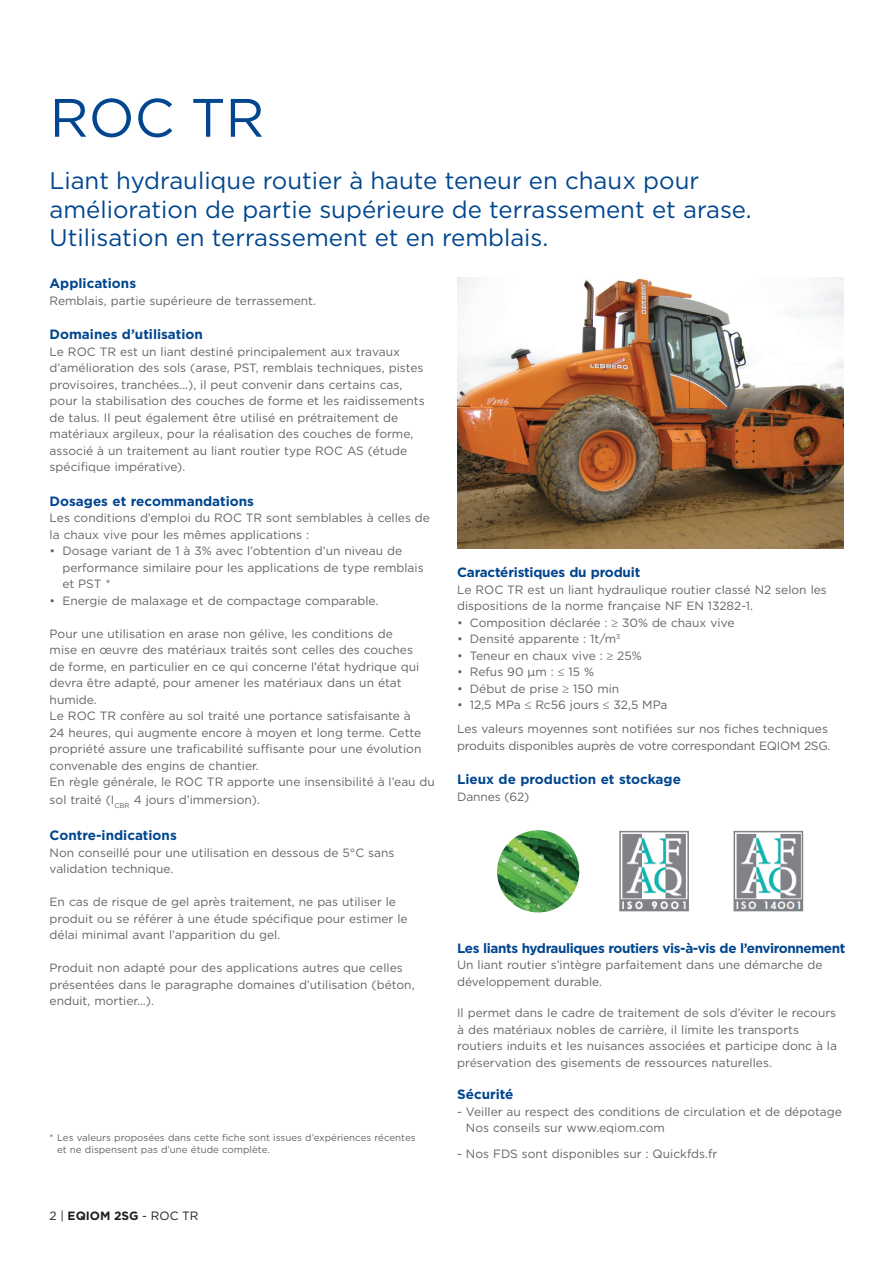
<style>
.page{position:relative;width:893px;height:1263px;background:#fff}
.page>*{position:absolute;margin:0;border:0;box-sizing:border-box;transform-origin:0 0}
.t1{font:54px "Gotham";color:#01468e}
.t2{font:24px/28.5px "Gotham";color:#01468e}
.t3{font:700 13.5px "Gotham";color:#01468e}
.t4{font:700 13.5px "Gotham";letter-spacing:-.03em;color:#01468e}
.t5{font:12px/16.5px "Gotham";color:#636366}
.t6{font:12px "Gotham";letter-spacing:-.02em;color:#636366}
.t7{font:12px "Gotham";color:#231f20}
.t8{font:9.75px/12px "Gotham";color:#636366}
.s1{font-weight:700}
</style>
<div class="page">
<img style="left:457px;top:277px;width:386px;height:272px">
<img style="left:619px;top:830px;width:185px;height:82px">
<img style="left:497px;top:830px;width:82px;height:82px;border-radius:41px">
<h1 class="t1" style="left:50px;top:83px;width:216px">ROC TR</h1>
<h2 class="t2" style="left:50px;top:166px;width:704px">Liant hydraulique routier à haute teneur en chaux pour amélioration de partie supérieure de terrassement et arase.<br>Utilisation en terrassement et en remblais.</h2>
<p class="t3" style="left:50px;top:275px;width:88px">Applications</p>
<p class="t5" style="left:50px;top:292px;width:268px">Remblais, partie supérieure de terrassement.</p>
<p class="t3" style="left:50px;top:326px;width:155px">Domaines d’utilisation</p>
<p class="t5" style="left:50px;top:343px;width:377px">Le ROC TR est un liant destiné principalement aux travaux d’amélioration des sols (arase, PST, remblais techniques, pistes provisoires, tranchées...), il peut convenir dans certains cas, pour la stabilisation des couches de forme et les raidissements de talus. Il peut également être utilisé en prétraitement de matériaux argileux, pour la réalisation des couches de forme, associé à un traitement au liant routier type ROC AS (étude spécifique impérative).</p>
<p class="t3" style="left:50px;top:492px;width:206px">Dosages et recommandations</p>
<p class="t5" style="left:50px;top:509px;width:382px">Les conditions d’emploi du ROC TR sont semblables à celles de la chaux vive pour les mêmes applications :</p>
<p class="t5" style="left:62px;top:542px;width:363px;text-indent:-13px">• Dosage variant de 1 à 3% avec l’obtention d’un niveau de performance similaire pour les applications de type remblais et PST *</p>
<p class="t5" style="left:50px;top:592px;width:330px">• Energie de malaxage et de compactage comparable.</p>
<p class="t5" style="left:50px;top:625px;width:387px">Pour une utilisation en arase non gélive, les conditions de<br>mise en œuvre des matériaux traités sont celles des couches<br>de forme, en particulier en ce qui concerne l’état hydrique qui devra être adapté, pour amener les matériaux dans un état humide.<br>Le ROC TR confère au sol traité une portance satisfaisante à<br>24 heures, qui augmente encore à moyen et long terme. Cette propriété assure une traficabilité suffisante pour une évolution convenable des engins de chantier.<br>En règle générale, le ROC TR apporte une insensibilité à l’eau du</p>
<p class="t5" style="left:50px;top:791px;width:212px">sol traité (I<sub>CBR</sub> 4 jours d’immersion).</p>
<p class="t3" style="left:50px;top:827px;width:129px">Contre-indications</p>
<p class="t5" style="left:50px;top:844px;width:346px">Non conseillé pour une utilisation en dessous de 5°C sans validation technique.</p>
<p class="t5" style="left:50px;top:893px;width:360px">En cas de risque de gel après traitement, ne pas utiliser le produit ou se référer à une étude spécifique pour estimer le délai minimal avant l’apparition du gel.</p>
<p class="t5" style="left:50px;top:959px;width:366px">Produit non adapté pour des applications autres que celles présentées dans le paragraphe domaines d’utilisation (béton, enduit, mortier…).</p>
<p class="t8" style="left:57px;top:1131px;width:360px;text-indent:-7px">* Les valeurs proposées dans cette fiche sont issues d’expériences récentes et ne dispensent pas d’une étude complète.</p>
<p class="t7" style="left:50px;top:1208px;width:150px">2 | <span class="s1">EQIOM 2SG</span> - ROC TR</p>
<p class="t3" style="left:457px;top:564px;width:185px">Caractéristiques du produit</p>
<p class="t5" style="left:457px;top:581px;width:371px">Le ROC TR est un liant hydraulique routier classé N2 selon les dispositions de la norme française NF EN 13282-1.</p>
<p class="t5" style="left:457px;top:614px;width:279px">• Composition déclarée : ≥ 30% de chaux vive</p>
<p class="t5" style="left:457px;top:631px;width:165px">• Densité apparente : 1t/m<sup>3</sup></p>
<p class="t5" style="left:457px;top:647px;width:186px">• Teneur en chaux vive : ≥ 25%</p>
<p class="t5" style="left:457px;top:664px;width:138px">• Refus 90 µm : ≤ 15 %</p>
<p class="t5" style="left:457px;top:680px;width:164px">• Début de prise ≥ 150 min</p>
<p class="t5" style="left:457px;top:693px;width:372px;line-height:24px">• 12,5 MPa ≤ Rc56 jours ≤ 32,5 MPa<br>Les valeurs moyennes sont notifiées sur nos fiches techniques</p>
<p class="t6" style="left:457px;top:738px;width:375px">produits disponibles auprès de votre correspondant EQIOM 2SG.</p>
<p class="t3" style="left:457px;top:771px;width:225px">Lieux de production et stockage</p>
<p class="t5" style="left:457px;top:788px;width:74px">Dannes (62)</p>
<p class="t4" style="left:457px;top:939px;width:390px">Les liants hydrauliques routiers vis-à-vis de l’environnement</p>
<p class="t5" style="left:457px;top:956px;width:367px">Un liant routier s’intègre parfaitement dans une démarche de développement durable.</p>
<p class="t5" style="left:457px;top:1004px;width:381px">Il permet dans le cadre de traitement de sols d’éviter le recours à des matériaux nobles de carrière, il limite les transports routiers induits et les nuisances associées et participe donc à la préservation des gisements de ressources naturelles.</p>
<p class="t3" style="left:457px;top:1086px;width:58px">Sécurité</p>
<p class="t5" style="left:466px;top:1103px;width:377px;text-indent:-9px">- Veiller au respect des conditions de circulation et de dépotage<br>Nos conseils sur www.eqiom.com</p>
<p class="t5" style="left:457px;top:1145px;width:262px">- Nos FDS sont disponibles sur : Quickfds.fr</p>
</div>
